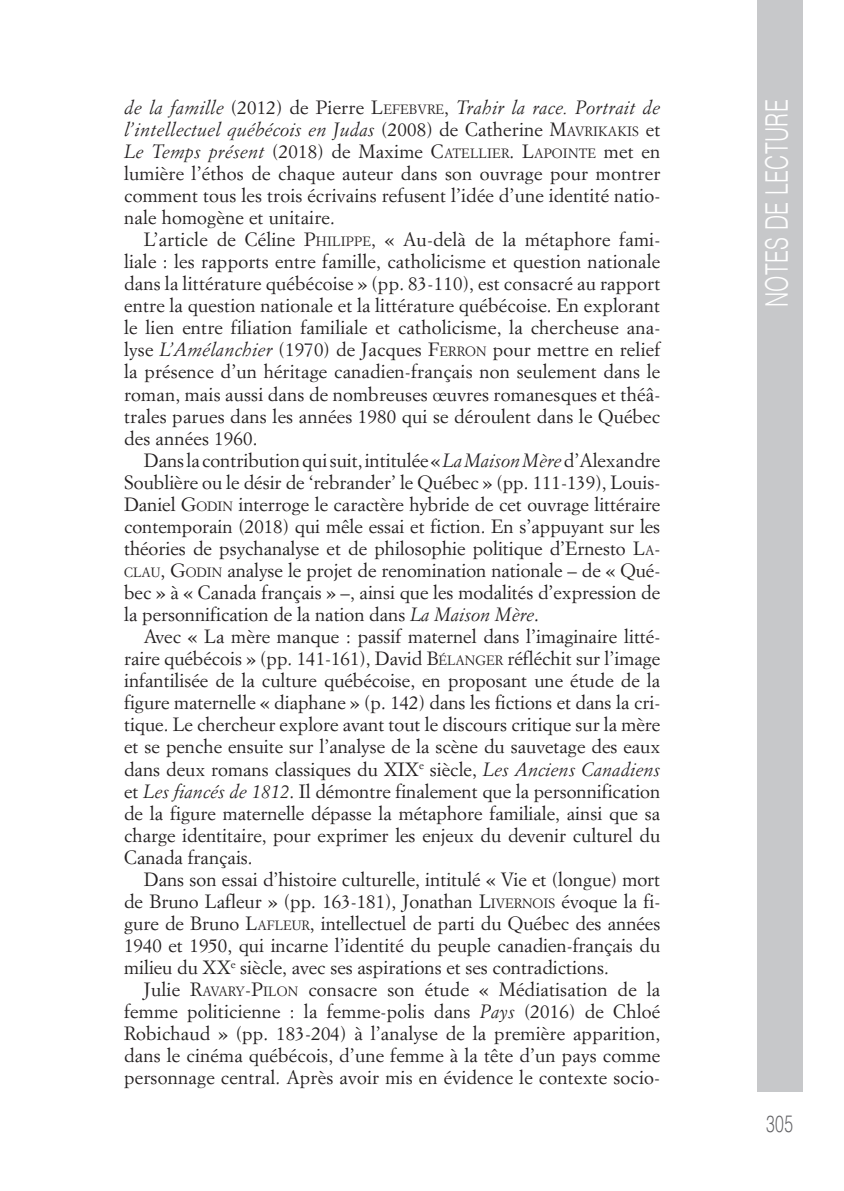
<style>
.page{position:relative;width:844px;height:1191px;background:#fff}
.page>*{position:absolute;margin:0;border:0;box-sizing:border-box;transform-origin:0 0}
.t1{font:300 31.15px "Helvetica";letter-spacing:.02em;color:#fff;scale:.68 1}
.t2{font:300 23.28px "Helvetica";color:#636366;scale:.68 1}
._00_corpo_testo{font:18.9px/22.1px "Simoncini Garamond";color:#231f20;text-align:justify}
._00_corpo_testo-2{font:italic 18.9px/22.1px "Simoncini Garamond";letter-spacing:.01em;color:#231f20;text-align:justify}
._00_corpo_testo-3{font:13.3px "Simoncini Garamond";color:#231f20}
.s1{font-style:normal}
.s2{font-style:normal;font-size:13.3px}
.s3{font-size:13.3px}
.s4{font-style:inherit}
.s5{font-style:italic}
.s6{font-size:18.9px}
</style>
<div class="page">
<div style="left:756px;top:0;width:46px;height:1091px;background:#c7c8ca"></div>
<p class="_00_corpo_testo-2" style="left:124px;top:96px;width:537px">de la famille <span class="s1">(2012) de Pierre</span> <span class="s1">L</span><span class="s2">EFEBVRE</span><span class="s1">,</span> Trahir la race. Portrait de l’intellectuel québécois en Judas <span class="s1">(2008) de Catherine</span> <span class="s1">M</span><span class="s2">AVRIKAKIS</span> <span class="s1">et </span>Le Temps présent <span class="s1">(2018) de Maxime</span> <span class="s1">C</span><span class="s2">ATELLIER</span><span class="s1">.</span> <span class="s1">L</span><span class="s2">APOIN</span></p>
<p class="_00_corpo_testo" style="left:124px;top:140px;width:537px;text-indent:454px"><span class="s3">TE</span> met en lumière l’éthos de chaque auteur dans son ouvrage pour montrer comment tous les trois écrivains refusent l’idée d’une identité natio&shy;nale homogène et unitaire.</p>
<p class="_00_corpo_testo" style="left:124px;top:228px;width:537px;text-indent:20px">L’article de Céline <span class="s4">P</span><span class="s3">HILIPPE</span><span class="s4">,</span> « Au-delà de la métaphore fami&shy;liale : les rapports entre famille, catholicisme et question nationale dans la littérature québécoise » (pp. 83-110), est consacré au rapport entre la question nationale et la littérature québécoise. En explorant le lien entre filiation familiale et catholicisme, la chercheuse ana&shy;lyse <span class="s5">L’Amélanchier</span> (1970) de Jacques <span class="s4">F</span><span class="s3">ERRON</span> pour mettre en relief la présence d’un héritage canadien-français non seulement dans le roman, mais aussi dans de nombreuses œuvres romanesques et théâ&shy;trales parues dans les années 1980 qui se déroulent dans le Québec des années 1960.</p>
<p class="_00_corpo_testo" style="left:124px;top:449px;width:537px;text-indent:20px">Dans la contribution qui suit, intitulée «<span class="s5">La Maison Mère</span> d’Alexandre Soublière ou le désir de ‘rebrander’ le Québec » (pp. 111-139), Louis-Daniel <span class="s4">G</span><span class="s3">ODIN</span></p>
<p class="_00_corpo_testo" style="left:124px;top:493px;width:537px;text-indent:114px">interroge le caractère hybride de cet ouvrage littéraire contemporain (2018) qui mêle essai et fiction. En s’appuyant sur les théories de psychanalyse et de philosophie politique d’Ernesto <span class="s4">L</span><span class="s3">A</span><span class="s4">-</span></p>
<p class="_00_corpo_testo-3" style="left:124px;top:564px;width:72px">CLAU<span class="s6">,</span> <span class="s6">G</span>ODIN</p>
<p class="_00_corpo_testo" style="left:124px;top:559px;width:537px;text-indent:103px">analyse le projet de renomination nationale – de « Qué&shy;bec » à « Canada français » –, ainsi que les modalités d’expression de la personnification de la nation dans <span class="s5">La Maison Mère</span>.</p>
<p class="_00_corpo_testo" style="left:124px;top:625px;width:537px;text-indent:20px">Avec « La mère manque : passif maternel dans l’imaginaire litté&shy;raire québécois » (pp. 141-161), David <span class="s4">B</span><span class="s3">ÉLANGE</span></p>
<p class="_00_corpo_testo" style="left:124px;top:647px;width:537px;text-indent:370px"><span class="s3">R</span> réfléchit sur l’image infantilisée de la culture québécoise, en proposant une étude de la figure maternelle « diaphane » (p. 142) dans les fictions et dans la cri&shy;tique. Le chercheur explore avant tout le discours critique sur la mère et se penche ensuite sur l’analyse de la scène du sauvetage des eaux dans deux romans classiques du XIX<sup>e</sup> siècle, <span class="s5">Les Anciens Canadiens </span>et <span class="s5">Les fiancés de 1812</span>. Il démontre finalement que la personnification de la figure maternelle dépasse la métaphore familiale, ainsi que sa charge identitaire, pour exprimer les enjeux du devenir culturel du Canada français.</p>
<p class="_00_corpo_testo" style="left:124px;top:867px;width:537px;text-indent:20px">Dans son essai d’histoire culturelle, intitulé « Vie et (longue) mort de Bruno Lafleur » (pp. 163-181), Jonathan <span class="s4">L</span><span class="s3">IVERNOIS</span></p>
<p class="_00_corpo_testo" style="left:124px;top:890px;width:537px;text-indent:437px">évoque la fi&shy;gure de Bruno <span class="s4">L</span><span class="s3">AFLEUR</span>, intellectuel de parti du Québec des années 1940 et 1950, qui incarne l’identité du peuple canadien-français du milieu du XX<sup>e</sup> siècle, avec ses aspirations et ses contradictions.</p>
<p class="_00_corpo_testo" style="left:124px;top:978px;width:537px;text-indent:20px">Julie <span class="s4">R</span><span class="s3">AVARY</span><span class="s4">-P</span><span class="s3">ILON</span> consacre son étude « Médiatisation de la femme politicienne : la femme-polis dans <span class="s5">Pays</span> (2016) de Chloé Robichaud » (pp. 183-204) à l’analyse de la première apparition, dans le cinéma québécois, d’une femme à la tête d’un pays comme personnage central. Après avoir mis en évidence le contexte socio-</p>
<h1 class="t1" style="left:750px;top:307px;width:308px;rotate:-90deg">N otes de lectu re</h1>
<p class="t2" style="left:766px;top:1104px;width:41px">305</p>
</div>
